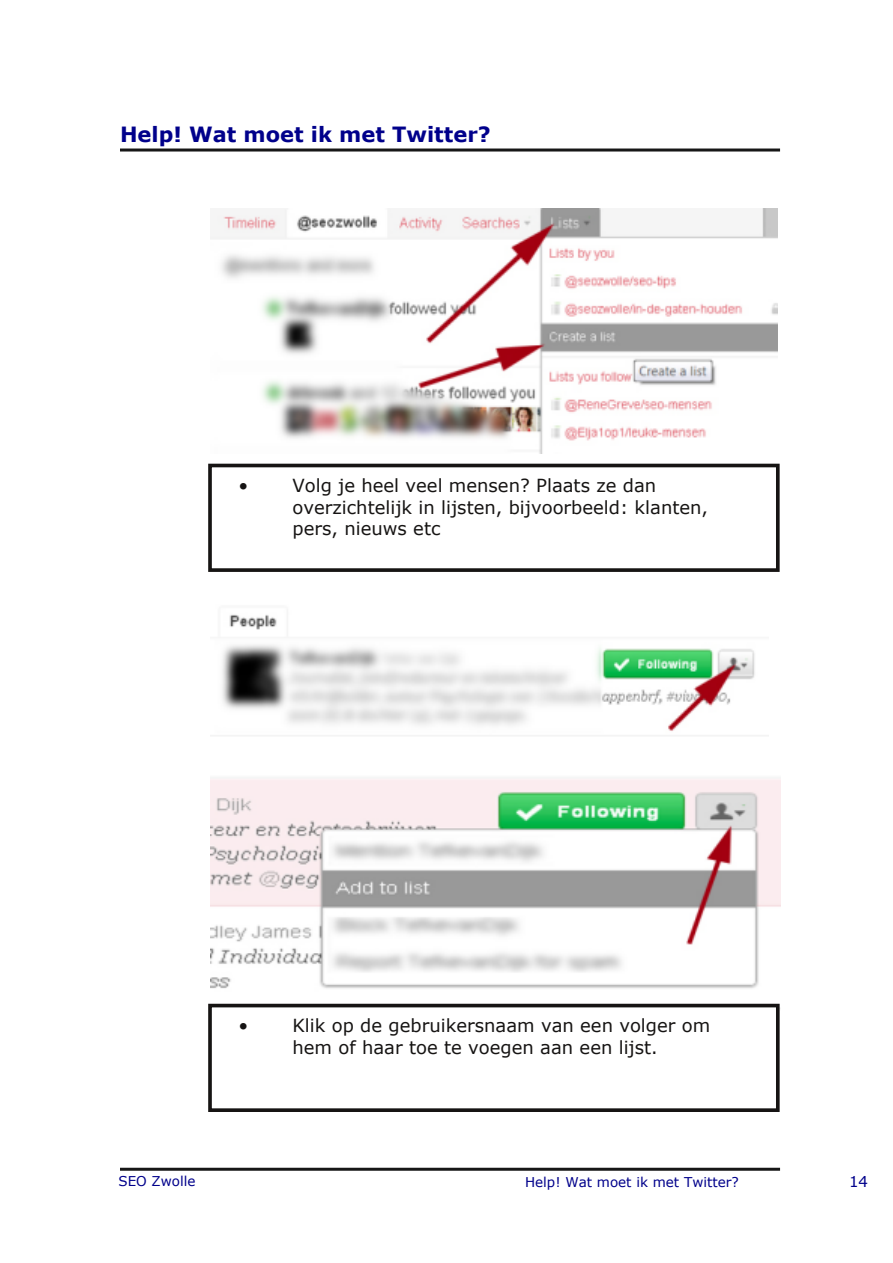
<style>
.page{position:relative;width:893px;height:1263px;background:#fff}
.page>*{position:absolute;margin:0;border:0;box-sizing:border-box;transform-origin:0 0}
.t1{font:700 21px "Verdana";color:#00008b}
.t2{font:18px/21.6px "Verdana";color:#161413}
.t3{font:15px "Verdana";color:#00008b}
.t4{font:13.5px "Verdana";color:#00008b}
</style>
<div class="page">
<svg style="left:120px;top:148px;width:660px;height:4px;background:#505050"></svg>
<hr style="left:120px;top:1168px;width:660px;height:3px;background:#171717">
<img style="left:210px;top:209px;width:567px;height:244px">
<img style="left:210px;top:614px;width:558px;height:122px">
<img style="left:210px;top:778px;width:570px;height:226px">
<div style="left:208px;top:464px;width:572px;height:108px;border:4px solid #161413"></div>
<div style="left:208px;top:1004px;width:572px;height:108px;border:4px solid #161413"></div>
<p class="t1" style="left:120px;top:122px;width:372px">Help! Wat moet ik met Twitter?</p>
<p class="t2" style="left:238px;top:475px;width:11px">•</p>
<p class="t2" style="left:292px;top:475px;width:417px">Volg je heel veel mensen? Plaats ze dan overzichtelijk in lijsten, bijvoorbeeld: klanten, pers, nieuws etc</p>
<p class="t2" style="left:238px;top:1015px;width:11px">•</p>
<p class="t2" style="left:292px;top:1015px;width:419px">Klik op de gebruikersnaam van een volger om hem of haar toe te voegen aan een lijst.</p>
<p class="t4" style="left:118px;top:1174px;width:79px">SEO Zwolle</p>
<p class="t4" style="left:525px;top:1174px;width:215px">Help! Wat moet ik met Twitter?</p>
<p class="t3" style="left:849px;top:1173px;width:21px">14</p>
</div>
